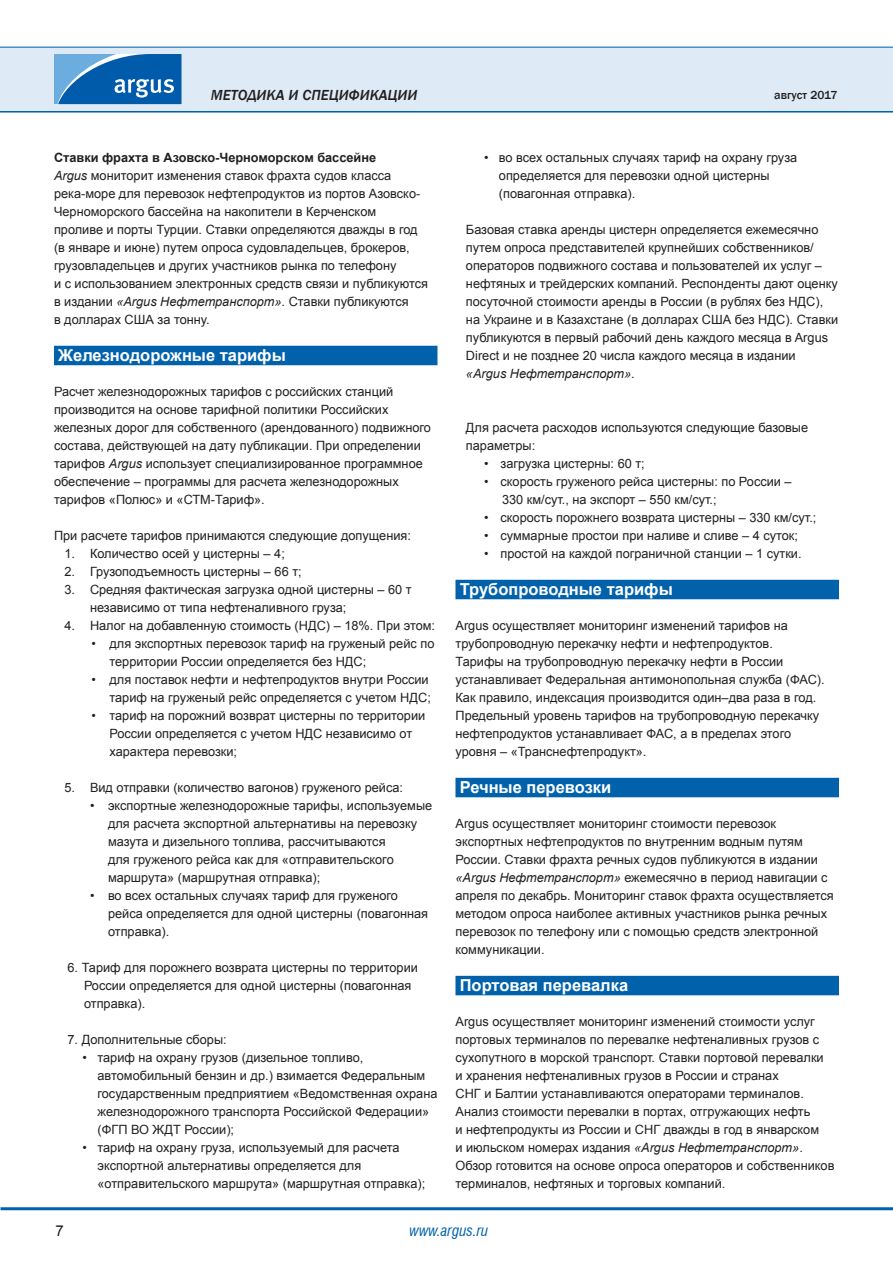
<style>
.page{position:relative;width:893px;height:1263px;background:#fff}
.page>*{position:absolute;margin:0;border:0;box-sizing:border-box;transform-origin:0 0}
.t1{font:700 16.5px "Arial";color:#fff}
.t2{font:italic 500 15px "Franklin Gothic";color:#231f20}
.t3{font:italic condensed 15px "Swiss 721 BT";color:#0161aa}
.t4{font:15px "Arial";color:#231f20}
.t5{font:12.75px/18px "Arial";color:#231f20}
.t6{font:500 12px "Franklin Gothic";color:#231f20}
.s1{font-weight:700}
.s2{font-style:italic}
</style>
<div class="page">
<hr style="left:0;top:110px;width:893px;height:3px;background:#0161aa">
<div style="left:0;top:47px;width:893px;height:64px;background:#deebf7"></div>
<hr style="left:0;top:47px;width:893px;height:1px;background:#0161aa">
<hr style="left:1px;top:1207px;width:892px;height:3px;background:#0161aa">
<svg style="left:54px;top:54px;width:128px;height:50px;background:#307dbd"></svg>
<div style="left:54px;top:346px;width:383px;height:19px;background:#0161aa"></div>
<div style="left:455px;top:580px;width:384px;height:19px;background:#0161aa"></div>
<div style="left:455px;top:778px;width:384px;height:19px;background:#0161aa"></div>
<div style="left:455px;top:976px;width:384px;height:19px;background:#0161aa"></div>
<p class="t2" style="left:211px;top:86px;width:208px">Методика и спецификации</p>
<p class="t6" style="left:774px;top:88px;width:65px">август 2017</p>
<p class="t5" style="left:54px;top:149px;width:376px"><span class="s1">Ставки фрахта в Азовско-Черноморском бассейне<br></span><span class="s2">Argus</span> мониторит изменения ставок фрахта судов класса река-море для перевозок нефтепродуктов из портов Азовско-Черноморского бассейна на накопители в Керченском проливе и порты Турции. Ставки определяются дважды в год (в январе и июне) путем опроса судовладельцев, брокеров, грузовладельцев и других участников рынка по телефону<br>и с использованием электронных средств связи и публикуются в издании <span class="s2">«Argus Нефтетранспорт»</span>. Ставки публикуются<br>в долларах США за тонну.</p>
<p class="t1" style="left:58px;top:344px;width:229px">Железнодорожные тарифы</p>
<p class="t5" style="left:54px;top:383px;width:378px">Расчет железнодорожных тарифов с российских станций производится на основе тарифной политики Российских железных дорог для собственного (арендованного) подвижного состава, действующей на дату публикации. При определении тарифов <span class="s2">Argus</span> использует специализированное программное обеспечение – программы для расчета железнодорожных тарифов «Полюс» и «СТМ-Тариф».</p>
<p class="t5" style="left:54px;top:527px;width:358px">При расчете тарифов принимаются следующие допущения:</p>
<p class="t5" style="left:65px;top:545px;width:222px">1. Количество осей у цистерны – 4;</p>
<p class="t5" style="left:65px;top:563px;width:239px">2. Грузоподъемность цистерны – 66 т;</p>
<p class="t5" style="left:90px;top:581px;width:323px;text-indent:-25px">3. Средняя фактическая загрузка одной цистерны – 60 т независимо от типа нефтеналивного груза;</p>
<p class="t5" style="left:65px;top:617px;width:372px">4. Налог на добавленную стоимость (НДС) – 18%. При этом:</p>
<p class="t5" style="left:110px;top:635px;width:326px;text-indent:-18px">• для экспортных перевозок тариф на груженый рейс по территории России определяется без НДС;</p>
<p class="t5" style="left:92px;top:671px;width:341px;text-align:right">• для поставок нефти и нефтепродуктов внутри России тариф на груженый рейс определяется с учетом НДС;</p>
<p class="t5" style="left:110px;top:707px;width:317px;text-indent:-18px">• тариф на порожний возврат цистерны по территории<br>России определяется с учетом НДС независимо от характера перевозки;</p>
<p class="t5" style="left:65px;top:779px;width:340px">5. Вид отправки (количество вагонов) груженого рейса:</p>
<p class="t5" style="left:108px;top:797px;width:326px;text-indent:-18px">• экспортные железнодорожные тарифы, используемые для расчета экспортной альтернативы на перевозку мазута и дизельного топлива, рассчитываются<br>для груженого рейса как для «отправительского маршрута» (маршрутная отправка);</p>
<p class="t5" style="left:108px;top:887px;width:322px;text-indent:-18px">• во всех остальных случаях тариф для груженого рейса определяется для одной цистерны (повагонная отправка).</p>
<p class="t5" style="left:84px;top:959px;width:335px;text-indent:-16px">6. Тариф для порожнего возврата цистерны по территории<br>России определяется для одной цистерны (повагонная отправка).</p>
<p class="t5" style="left:68px;top:1031px;width:161px">7. Дополнительные сборы:</p>
<p class="t5" style="left:98px;top:1049px;width:341px;text-indent:-15px">• тариф на охрану грузов (дизельное топливо, автомобильный бензин и др.) взимается Федеральным государственным предприятием «Ведомственная охрана железнодорожного транспорта Российской Федерации» (ФГП ВО ЖДТ России);</p>
<p class="t5" style="left:98px;top:1139px;width:329px;text-indent:-15px">• тариф на охрану груза, используемый для расчета экспортной альтернативы определяется для «отправительского маршрута» (маршрутная отправка);</p>
<p class="t5" style="left:499px;top:149px;width:300px;text-indent:-15px">• во всех остальных случаях тариф на охрану груза определяется для перевозки одной цистерны (повагонная отправка).</p>
<p class="t5" style="left:466px;top:221px;width:374px">Базовая ставка аренды цистерн определяется ежемесячно путем опроса представителей крупнейших собственников/ операторов подвижного состава и пользователей их услуг – нефтяных и трейдерских компаний. Респонденты дают оценку посуточной стоимости аренды в России (в рублях без НДС), на Украине и в Казахстане (в долларах США без НДС). Cтавки публикуются в первый рабочий день каждого месяца в Argus Direct и не позднее 20 числа каждого месяца в издании <span class="s2">«Argus Нефтетранспорт»</span>.</p>
<p class="t5" style="left:466px;top:419px;width:344px">Для расчета расходов используются следующие базовые параметры:</p>
<p class="t5" style="left:484px;top:455px;width:162px">• загрузка цистерны: 60 т;</p>
<p class="t5" style="left:502px;top:473px;width:291px;text-indent:-18px">• скорость груженого рейса цистерны: по России –<br>330 км/сут., на экспорт – 550 км/сут.;</p>
<p class="t5" style="left:484px;top:509px;width:334px">• скорость порожнего возврата цистерны – 330 км/сут.;</p>
<p class="t5" style="left:484px;top:527px;width:315px">• суммарные простои при наливе и сливе – 4 суток;</p>
<p class="t5" style="left:484px;top:545px;width:319px">• простой на каждой пограничной станции – 1 сутки.</p>
<p class="t1" style="left:460px;top:578px;width:214px">Трубопроводные тарифы</p>
<p class="t5" style="left:455px;top:617px;width:371px">Argus осуществляет мониторинг изменений тарифов на трубопроводную перекачку нефти и нефтепродуктов.<br>Тарифы на трубопроводную перекачку нефти в России устанавливает Федеральная антимонопольная служба (ФАС).<br>Как правило, индексация производится один–два раза в год.<br>Предельный уровень тарифов на трубопроводную перекачку нефтепродуктов устанавливает ФАС, а в пределах этого уровня – «Транснефтепродукт».</p>
<p class="t1" style="left:460px;top:776px;width:153px">Речные перевозки</p>
<p class="t5" style="left:455px;top:815px;width:380px">Argus осуществляет мониторинг стоимости перевозок экспортных нефтепродуктов по внутренним водным путям России. Ставки фрахта речных судов публикуются в издании <span class="s2">«Argus Нефтетранспорт»</span> ежемесячно в период навигации с апреля по декабрь. Мониторинг ставок фрахта осуществляется методом опроса наиболее активных участников рынка речных перевозок по телефону или с помощью средств электронной коммуникации.</p>
<p class="t1" style="left:460px;top:974px;width:170px">Портовая перевалка</p>
<p class="t5" style="left:455px;top:1013px;width:380px">Argus осуществляет мониторинг изменений стоимости услуг портовых терминалов по перевалке нефтеналивных грузов с сухопутного в морской транспорт. Ставки портовой перевалки<br>и хранения нефтеналивных грузов в России и странах<br>СНГ и Балтии устанавливаются операторами терминалов.<br>Анализ стоимости перевалки в портах, отгружающих нефть<br>и нефтепродукты из России и СНГ дважды в год в январском<br>и июльском номерах издания <span class="s2">«Argus Нефтетранспорт»</span>.<br>Обзор готовится на основе опроса операторов и собственников терминалов, нефтяных и торговых компаний.</p>
<p class="t4" style="left:55px;top:1220px;width:10px">7</p>
<p class="t3" style="left:410px;top:1221px;width:80px">www.argus.ru</p>
</div>
